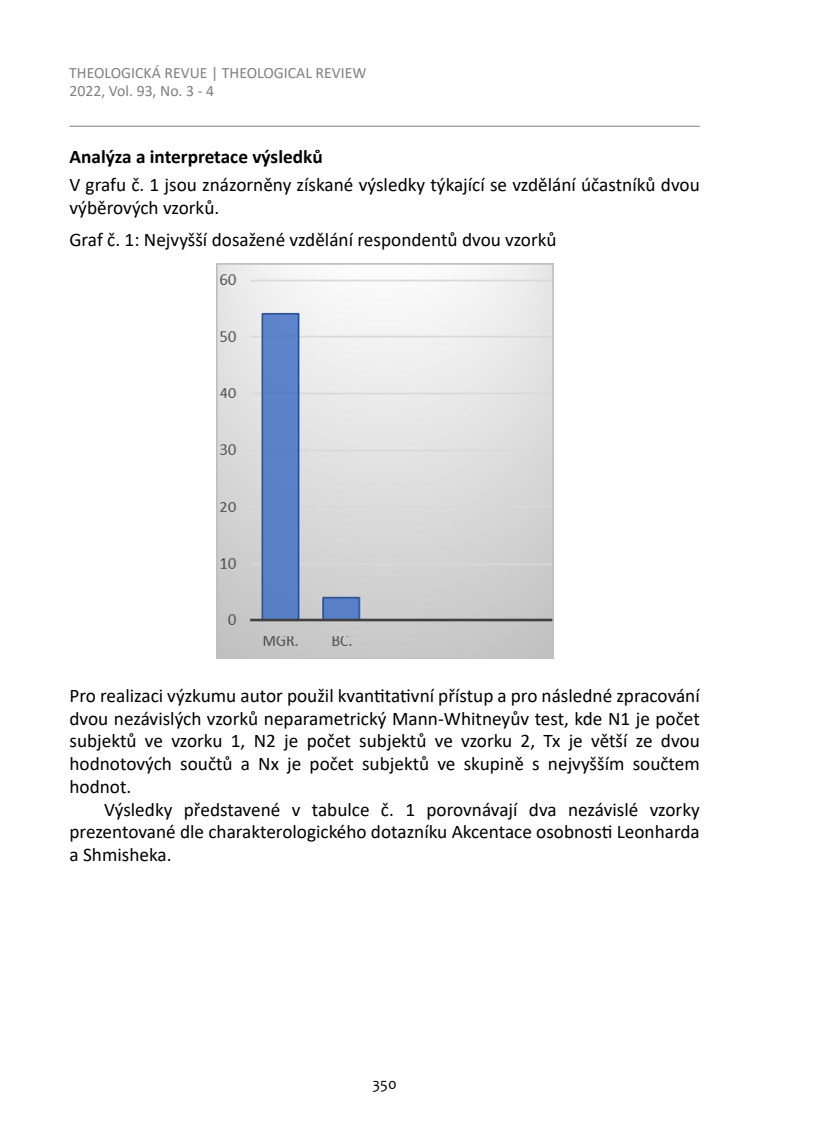
<style>
.page{position:relative;width:819px;height:1141px;background:#fff}
.page>*{position:absolute;margin:0;border:0;box-sizing:border-box;transform-origin:0 0}
.t1{font:19.25px/22.8px "Calibri";color:#000;text-align:justify}
.t2{font:700 19.25px "Calibri";color:#000}
.t3{font:15.75px/18.9px "Calibri";color:#7f7f80}
.t4{font:15.75px "Candara";color:#000}
</style>
<div class="page">
<hr style="left:69px;top:126px;width:630px;height:1px;background:#7f7f80">
<img style="left:216px;top:263px;width:337px;height:395px">
<p class="t3" style="left:69px;top:62px;width:299px">THEOLOGICKÁ REVUE | THEOLOGICAL REVIEW<br>2022, Vol. 93, No. 3 - 4</p>
<p class="t2" style="left:69px;top:143px;width:255px">Analýza a interpretace výsledků</p>
<p class="t1" style="left:69px;top:173px;width:631px">V grafu č. 1 jsou znázorněny získané výsledky týkající se vzdělání účastníků dvou výběrových vzorků.</p>
<p class="t1" style="left:69px;top:228px;width:488px">Graf č. 1: Nejvyšší dosažené vzdělání respondentů dvou vzorků</p>
<p class="t1" style="left:69px;top:684px;width:632px">Pro realizaci výzkumu autor použil kvantitativní přístup a pro následné zpracování dvou nezávislých vzorků neparametrický Mann-Whitneyův test, kde N1 je počet subjektů ve vzorku 1, N2 je počet subjektů ve vzorku 2, Tx je větší ze dvou hodnotových součtů a Nx je počet subjektů ve skupině s nejvyšším součtem hodnot.</p>
<p class="t1" style="left:69px;top:797px;width:632px;text-indent:35px">Výsledky představené v tabulce č. 1 porovnávají dva nezávislé vzorky prezentované dle charakterologického dotazníku Akcentace osobnosti Leonharda a Shmisheka.</p>
<p class="t4" style="left:372px;top:1074px;width:26px">350</p>
</div>
